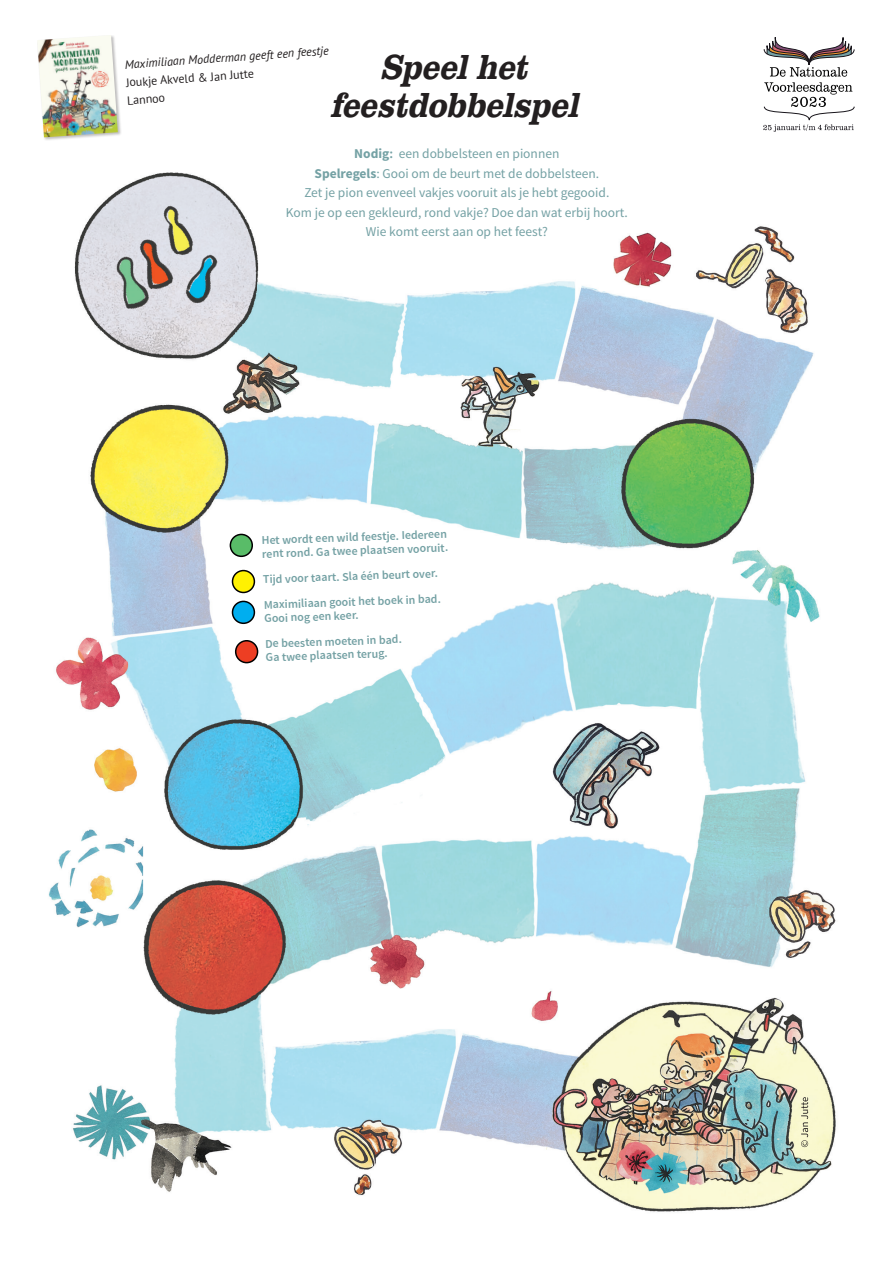
<style>
.page{position:relative;width:893px;height:1263px;background:#fff}
.page>*{position:absolute;margin:0;border:0;box-sizing:border-box;transform-origin:0 0}
.SUBLES_titel_23{font:italic 500 36px/37.5px "Clarendon URW Ext Nar";letter-spacing:-.01em;color:#231f20;text-align:center}
.BODY_8_5___12_5{font:13.5px "Source Sans Pro";color:#74a1a4}
.BODY_8_5___12_5-2{font:600 12px "Source Sans Pro";color:#74a1a4}
.t1{font:italic 12px "PT Sans";color:#231f20}
.t2{font:12px "PT Sans";color:#231f20}
.s1{font-weight:700}
.s2{font-weight:600}
</style>
<div class="page">
<img style="left:48px;top:172px;width:788px;height:1040px">
<div style="left:37px;top:35px;width:85px;height:107px;background:#231f20;opacity:.3"></div>
<img style="left:37px;top:35px;width:81px;height:102px">
<div style="left:230px;top:534px;width:22px;height:22px;background:#59bc68;border-radius:50%"></div>
<div style="left:230px;top:534px;width:23px;height:23px;border:2px solid #000;border-radius:50%"></div>
<div style="left:232px;top:571px;width:22px;height:21px;background:#fff101;border-radius:50%"></div>
<div style="left:232px;top:570px;width:23px;height:23px;border:2px solid #000;border-radius:50%"></div>
<div style="left:232px;top:601px;width:22px;height:22px;background:#00aeef;border-radius:50%"></div>
<div style="left:232px;top:601px;width:23px;height:23px;border:2px solid #000;border-radius:50%"></div>
<div style="left:236px;top:641px;width:22px;height:22px;background:#ed3e23;border-radius:50%"></div>
<div style="left:235px;top:640px;width:23px;height:23px;border:2px solid #000;border-radius:50%"></div>
<svg style="left:763px;top:37px;width:92px;height:95px"></svg>
<svg style="left:801px;top:1097px;width:7px;height:50px"></svg>
<p class="t1" style="left:124px;top:57px;width:206px;rotate:-4deg">Maximiliaan Modderman geeft een feestje</p>
<p class="t2" style="left:125px;top:75px;width:130px;rotate:-4deg">Joukje Akveld &amp; Jan Jutte</p>
<p class="t2" style="left:127px;top:93px;width:39px;rotate:-4deg">Lannoo</p>
<p class="SUBLES_titel_23" style="left:332px;top:49px;width:250px">Speel het feestdobbelspel</p>
<p class="BODY_8_5___12_5" style="left:354px;top:145px;width:207px"><span class="s1">Nodig</span><span class="s2">:</span> een dobbelsteen en pionnen</p>
<p class="BODY_8_5___12_5" style="left:315px;top:165px;width:286px"><span class="s1">Spelregels</span>: Gooi om de beurt met de dobbelsteen.</p>
<p class="BODY_8_5___12_5" style="left:304px;top:184px;width:306px">Zet je pion evenveel vakjes vooruit als je hebt gegooid.</p>
<p class="BODY_8_5___12_5" style="left:286px;top:204px;width:343px">Kom je op een gekleurd, rond vakje? Doe dan wat erbij hoort.</p>
<p class="BODY_8_5___12_5" style="left:366px;top:223px;width:183px">Wie komt eerst aan op het feest?</p>
<p class="BODY_8_5___12_5-2" style="left:261px;top:533px;width:187px;rotate:-2deg">Het wordt een wild feestje. Iedereen</p>
<p class="BODY_8_5___12_5-2" style="left:262px;top:546px;width:188px;rotate:-2deg">rent rond. Ga twee plaatsen vooruit.</p>
<p class="BODY_8_5___12_5-2" style="left:263px;top:572px;width:176px;rotate:-2deg">Tijd voor taart. Sla één beurt over.</p>
<p class="BODY_8_5___12_5-2" style="left:264px;top:597px;width:178px;rotate:-2deg">Maximiliaan gooit het boek in bad.</p>
<p class="BODY_8_5___12_5-2" style="left:264px;top:611px;width:96px;rotate:-2deg">Gooi nog een keer.</p>
<p class="BODY_8_5___12_5-2" style="left:265px;top:636px;width:138px;rotate:-2deg">De beesten moeten in bad.</p>
<p class="BODY_8_5___12_5-2" style="left:265px;top:650px;width:124px;rotate:-2deg">Ga twee plaatsen terug.</p>
</div>
